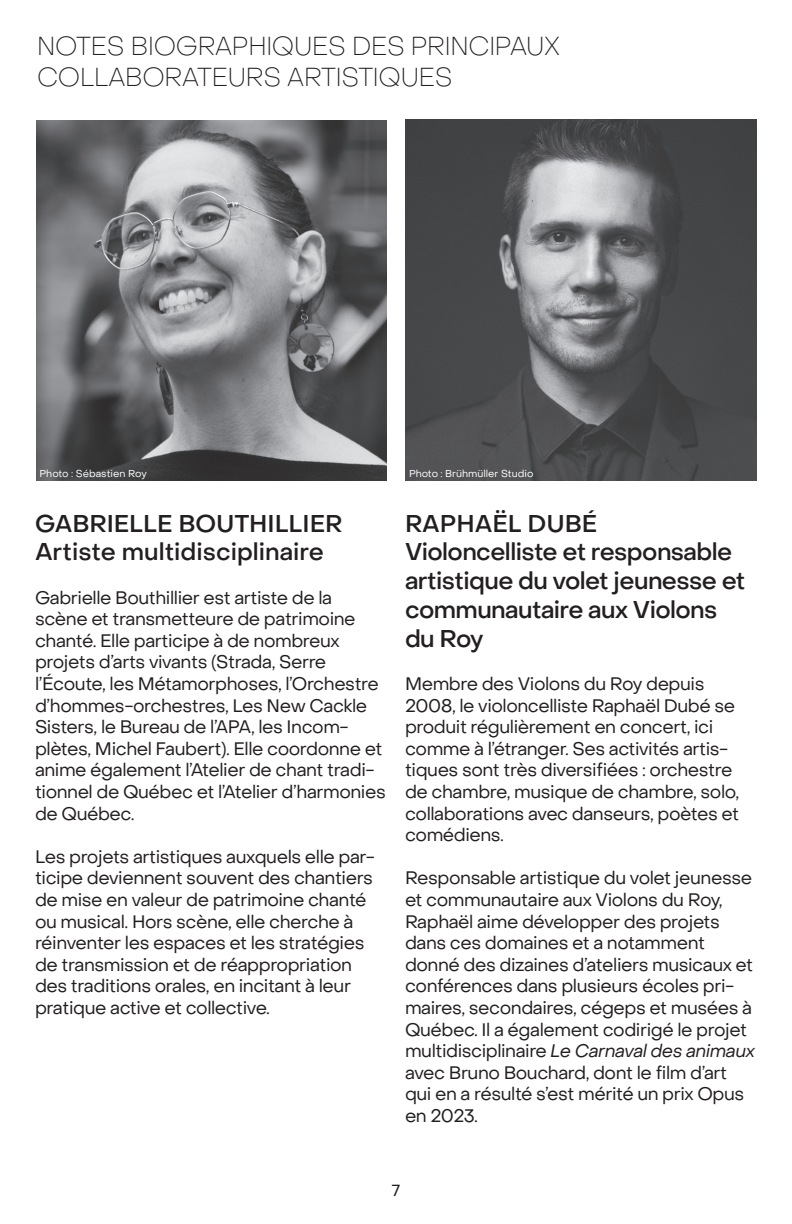
<style>
.page{position:relative;width:792px;height:1224px;background:#fff}
.page>*{position:absolute;margin:0;border:0;box-sizing:border-box;transform-origin:0 0}
.t1{font:100 26px/31.2px "PP Object Sans";letter-spacing:-.01em;color:#231f20}
.t2{font:500 24px/28.8px "PP Object Sans";letter-spacing:-.025em;color:#231f20}
.t3{font:500 24px/28.8px "PP Object Sans";color:#231f20}
.t4{font:18px/21.6px "PP Object Sans";letter-spacing:-.025em;color:#231f20}
.t5{font:16px "PP Object Sans";color:#231f20}
.t6{font:10px "PP Object Sans";color:#fff}
.s1{font-style:italic}
</style>
<div class="page">
<img style="left:36px;top:121px;width:351px;height:359px">
<img style="left:405px;top:120px;width:352px;height:360px">
<h1 class="t1" style="left:37px;top:30px;width:525px">NOTES BIOGRAPHIQUES DES PRINCIPAUX<br>COLLABORATEURS ARTISTIQUES</h1>
<p class="t6" style="left:40px;top:467px;width:109px">Photo : Sébastien Roy</p>
<p class="t6" style="left:409px;top:467px;width:126px">Photo : Brühmüller Studio</p>
<h2 class="t2" style="left:405px;top:509px;width:342px">RAPHAËL DUBÉ<br>Violoncelliste et responsable artistique du volet jeunesse et communautaire aux Violons du Roy</h2>
<p class="t4" style="left:405px;top:673px;width:336px">Membre des Violons du Roy depuis 2008, le violoncelliste Raphaël Dubé se produit régulièrement en concert, ici comme à l’étranger. Ses activités artis&shy;tiques sont très diversifiées : orchestre de chambre, musique de chambre, solo, collaborations avec danseurs, poètes et comédiens.</p>
<p class="t4" style="left:405px;top:867px;width:352px">Responsable artistique du volet jeunesse et communautaire aux Violons du Roy, Raphaël aime développer des projets dans ces domaines et a notamment donné des dizaines d’ateliers musicaux et conférences dans plusieurs écoles pri&shy;maires, secondaires, cégeps et musées à Québec. Il a également codirigé le projet multidisciplinaire <span class="s1">Le Carnaval des animaux </span>avec Bruno Bouchard, dont le film d’art qui en a résulté s’est mérité un prix Opus en 2023.</p>
<h2 class="t3" style="left:35px;top:509px;width:309px">GABRIELLE BOUTHILLIER<br>Artiste multidisciplinaire</h2>
<p class="t4" style="left:35px;top:587px;width:352px">Gabrielle Bouthillier est artiste de la scène et transmetteure de patrimoine chanté. Elle participe à de nombreux projets d’arts vivants (Strada, Serre l’Écoute, les Métamorphoses, l’Orchestre d’hommes-orchestres, Les New Cackle Sisters, le Bureau de l’APA, les Incom&shy;plètes, Michel Faubert). Elle coordonne et anime également l’Atelier de chant tradi&shy;tionnel de Québec et l’Atelier d’harmonies de Québec.</p>
<p class="t4" style="left:35px;top:846px;width:341px">Les projets artistiques auxquels elle par&shy;ticipe deviennent souvent des chantiers de mise en valeur de patrimoine chanté ou musical. Hors scène, elle cherche à réinventer les espaces et les stratégies de transmission et de réappropriation des traditions orales, en incitant à leur pratique active et collective.</p>
<p class="t5" style="left:392px;top:1180px;width:10px">7</p>
</div>
